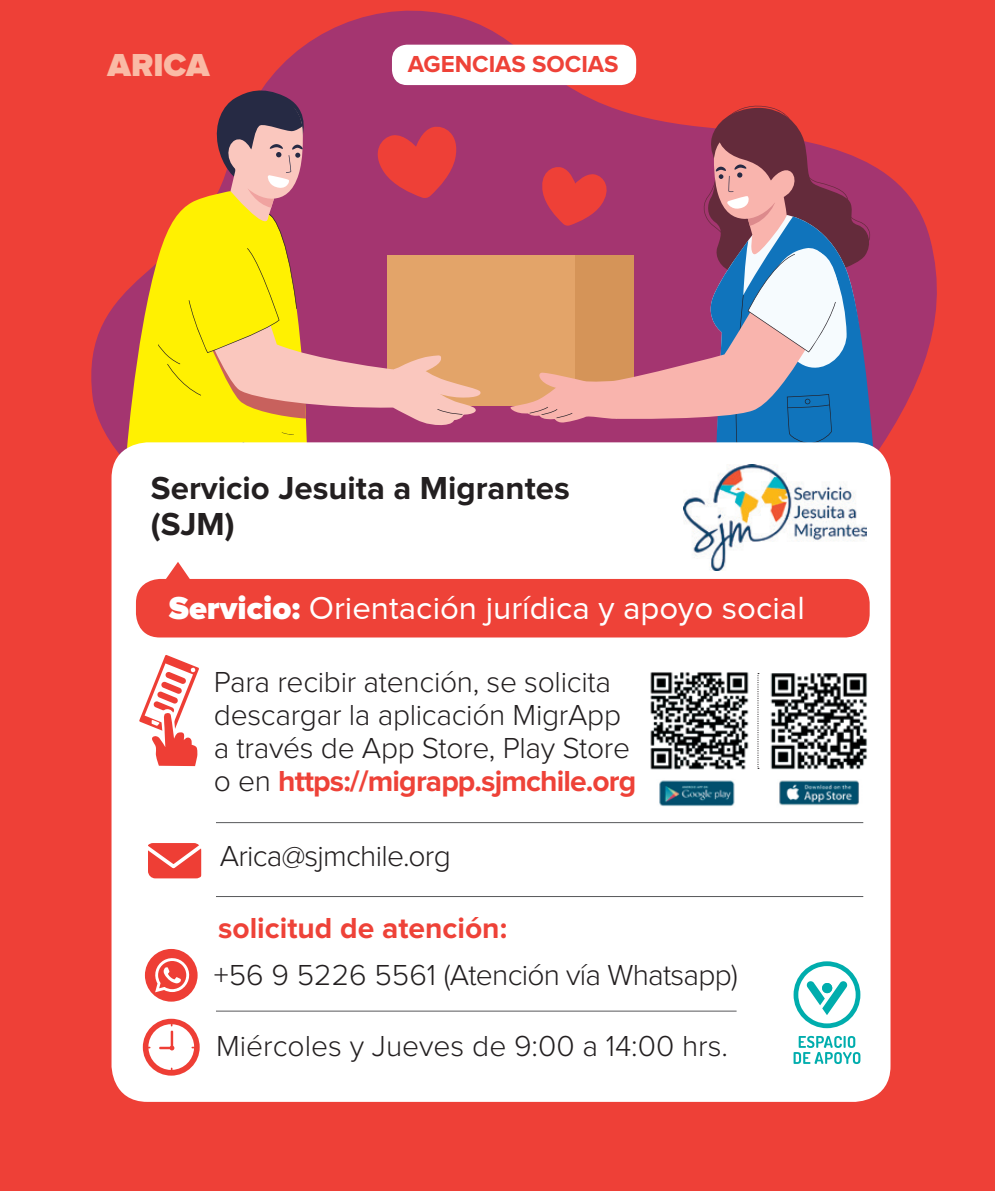
<style>
.page{position:relative;width:995px;height:1191px;background:#ee4037}
.page>*{position:absolute;margin:0;border:0;box-sizing:border-box;transform-origin:0 0}
.t1{font:33px "Proxima Nova";color:#fff}
.t2{font:700 33px/36px "Proxima Nova";color:#231f20}
.t3{font:900 33px "Proxima Nova";color:#fabaa5}
.t4{font:300 30px/33px "Proxima Nova";letter-spacing:-.01em;color:#231f20}
.t5{font:700 30px "Proxima Nova";color:#ee4238}
.t6{font:700 24px "Proxima Nova";color:#ee4238}
.s1{font-weight:900}
.s2{font-weight:700;color:#ee4238}
</style>
<div class="page">
<svg style="left:91px;top:10px;width:846px;height:494px"></svg>
<svg style="left:114px;top:86px;width:759px;height:379px;background:#c07269"></svg>
<div style="left:107px;top:53px;width:103px;height:23px;background:#ee4037"></div>
<div style="left:112px;top:442px;width:778px;height:659px;background:#fff;border-radius:36px"></div>
<svg style="left:139px;top:655px;width:60px;height:111px"></svg>
<svg style="left:794px;top:961px;width:66px;height:67px"></svg>
<svg style="left:794px;top:1036px;width:66px;height:28px"></svg>
<svg style="left:148px;top:843px;width:54px;height:35px;background:#f05b54"></svg>
<svg style="left:143px;top:1018px;width:57px;height:57px"></svg>
<hr style="left:216px;top:1010px;width:521px;height:1px;background:#57585a">
<hr style="left:216px;top:896px;width:647px;height:1px;background:#57585a">
<hr style="left:216px;top:822px;width:647px;height:1px;background:#57585a">
<div style="left:392px;top:45px;width:244px;height:40px;background:#fff;border-radius:15px"></div>
<div style="left:136px;top:579px;width:734px;height:58px;background:#ee4238;border-radius:24px"></div>
<svg style="left:165px;top:562px;width:26px;height:17px"></svg>
<img style="left:683px;top:465px;width:183px;height:106px">
<div style="left:145px;top:949px;width:53px;height:52px;background:#ee3e35;border-radius:50%"></div>
<svg style="left:153px;top:955px;width:39px;height:37px"></svg>
<img style="left:770px;top:673px;width:97px;height:133px">
<img style="left:650px;top:672px;width:99px;height:135px">
<svg style="left:757px;top:673px;width:2px;height:96px"></svg>
<p class="t3" style="left:108px;top:50px;width:104px">ARICA</p>
<p class="t6" style="left:408px;top:53px;width:212px">AGENCIAS SOCIAS</p>
<p class="t2" style="left:151px;top:471px;width:420px">Servicio Jesuita a Migrantes (SJM)</p>
<p class="t1" style="left:169px;top:589px;width:637px"><span class="s1">Servicio:</span> Orientación jurídica y apoyo social</p>
<p class="t4" style="left:214px;top:666px;width:424px">Para recibir atención, se solicita descargar la aplicación MigrApp a través de App Store, Play Store o en <span class="s2">https://migrapp.sjmchile.org</span></p>
<p class="t4" style="left:220px;top:841px;width:233px">Arica@sjmchile.org</p>
<p class="t5" style="left:218px;top:914px;width:290px">solicitud de atención:</p>
<p class="t4" style="left:214px;top:959px;width:525px">+56 9 5226 5561 (Atención vía Whatsapp)</p>
<p class="t4" style="left:216px;top:1030px;width:513px">Miércoles y Jueves de 9:00 a 14:00 hrs.</p>
</div>
